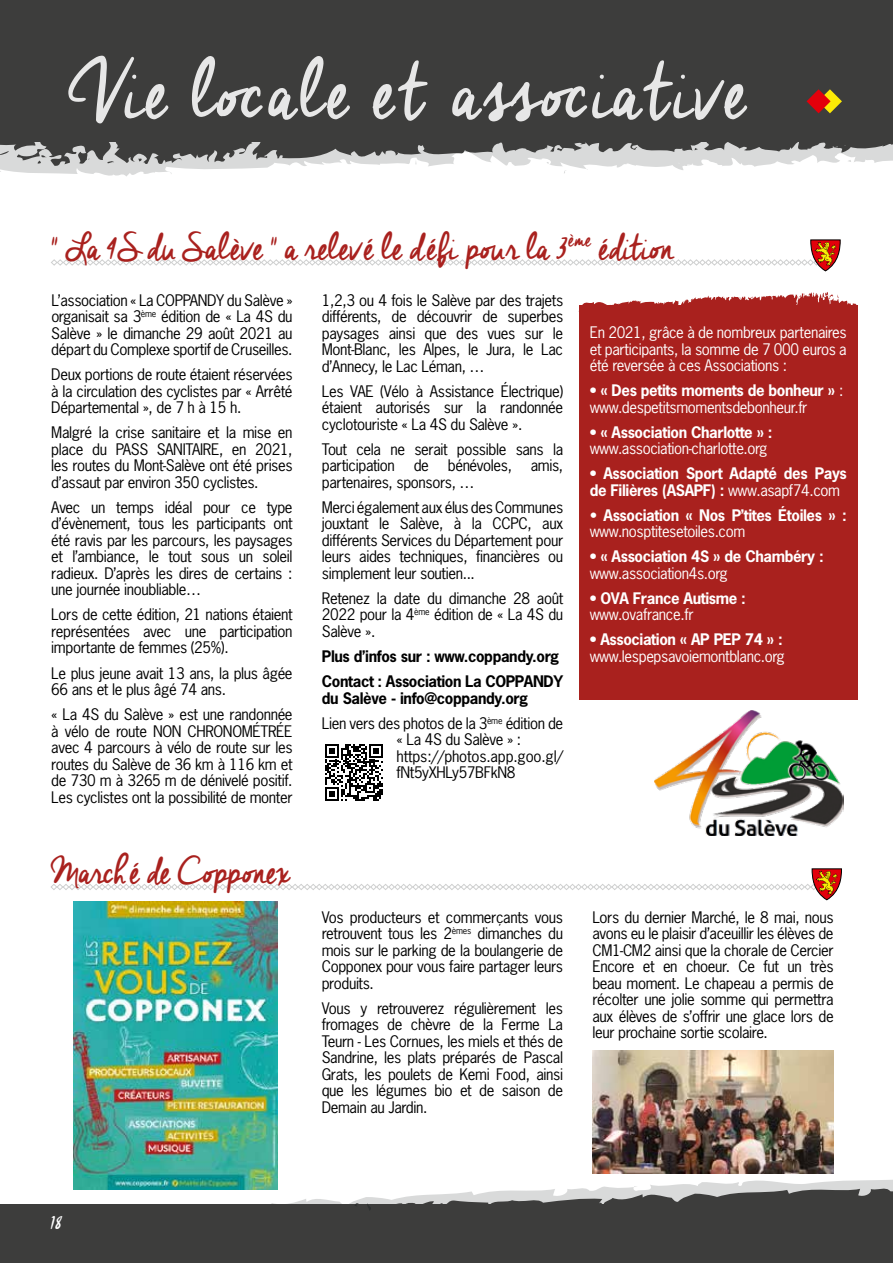
<style>
.page{position:relative;width:893px;height:1263px;background:#fff}
.page>*{position:absolute;margin:0;border:0;box-sizing:border-box;transform-origin:0 0}
.t1{font:82.5px "Cheddar Jack";letter-spacing:.005em;color:#e7e7e7}
.t2{font:37.5px "Cheddar Jack";letter-spacing:-.025em;color:#a9211e}
.t3{font:22.5px "Cheddar Jack";color:#fff}
.t4{font:15px/16.5px "Porsche News Gothic";letter-spacing:-.025em;color:#000;text-align:justify}
.t5{font:15px/16.5px "Porsche News Gothic";letter-spacing:-.025em;color:#fff;text-align:justify}
.t6{font:700 15px/16.5px "Porsche News Gothic";letter-spacing:-.025em;color:#fff}
.t7{font:700 15px/25px "Porsche News Gothic";letter-spacing:-.025em;color:#000}
.s1{font-weight:700}
.s2{font-weight:400}
</style>
<div class="page">
<svg style="left:0;top:1152px;width:352px;height:53px"></svg>
<div style="left:0;top:1205px;width:893px;height:58px;background:#3d3d3c"></div>
<svg style="left:352px;top:1180px;width:541px;height:30px"></svg>
<div style="left:579px;top:305px;width:278px;height:394px;background:#a9211e"></div>
<svg style="left:0;top:166px;width:756px;height:11px"></svg>
<svg style="left:562px;top:169px;width:5px;height:4px"></svg>
<div style="left:0;top:0;width:893px;height:142px;background:#3d3d3c"></div>
<svg style="left:0;top:113px;width:893px;height:53px"></svg>
<svg style="left:0;top:151px;width:9px;height:4px"></svg>
<svg style="left:37px;top:155px;width:10px;height:9px"></svg>
<svg style="left:106px;top:160px;width:8px;height:5px"></svg>
<svg style="left:138px;top:158px;width:5px;height:3px"></svg>
<svg style="left:806px;top:89px;width:36px;height:24px"></svg>
<svg style="left:51px;top:868px;width:791px;height:32px"></svg>
<svg style="left:51px;top:240px;width:789px;height:31px"></svg>
<svg style="left:582px;top:292px;width:275px;height:13px"></svg>
<svg style="left:325px;top:744px;width:58px;height:57px"></svg>
<img style="left:654px;top:710px;width:189px;height:125px">
<img style="left:73px;top:901px;width:204px;height:288px">
<img style="left:592px;top:1050px;width:242px;height:124px">
<h1 class="t1" style="left:68px;top:35px;width:681px">Vie locale et associative</h1>
<h2 class="t2" style="left:51px;top:222px;width:624px">" La 4S du Salève " a relevé le défi pour la 3<sup>ème</sup> édition</h2>
<p class="t4" style="left:51px;top:292px;width:243px">L’association « La COPPANDY du Salève » organisait sa 3<sup>ème</sup> édition de « La 4S du Salève » le dimanche 29 août 2021 au départ du Complexe sportif de Cruseilles.</p>
<p class="t4" style="left:51px;top:366px;width:243px">Deux portions de route étaient réservées à la circulation des cyclistes par « Arrêté Départemental », de 7 h à 15 h.</p>
<p class="t4" style="left:51px;top:424px;width:243px">Malgré la crise sanitaire et la mise en place du PASS SANITAIRE, en 2021, les routes du Mont-Salève ont été prises d’assaut par environ 350 cyclistes.</p>
<p class="t4" style="left:51px;top:499px;width:243px">Avec un temps idéal pour ce type d’évènement, tous les participants ont été ravis par les parcours, les paysages et l’ambiance, le tout sous un soleil radieux. D’après les dires de certains : une journée inoubliable…</p>
<p class="t4" style="left:51px;top:606px;width:243px">Lors de cette édition, 21 nations étaient représentées avec une participation importante de femmes (25%).</p>
<p class="t4" style="left:51px;top:664px;width:243px">Le plus jeune avait 13 ans, la plus âgée<br>66 ans et le plus âgé 74 ans.</p>
<p class="t4" style="left:51px;top:706px;width:243px">« La 4S du Salève » est une randonnée à vélo de route NON CHRONOMÉTRÉE avec 4 parcours à vélo de route sur les routes du Salève de 36 km à 116 km et de 730 m à 3265 m de dénivelé positif.<br>Les cyclistes ont la possibilité de monter</p>
<p class="t4" style="left:322px;top:292px;width:243px">1,2,3 ou 4 fois le Salève par des trajets différents, de découvrir de superbes paysages ainsi que des vues sur le Mont-Blanc, les Alpes, le Jura, le Lac d’Annecy, le Lac Léman, …</p>
<p class="t4" style="left:322px;top:383px;width:243px">Les VAE (Vélo à Assistance Électrique) étaient autorisés sur la randonnée cyclotouriste « La 4S du Salève ».</p>
<p class="t4" style="left:322px;top:441px;width:243px">Tout cela ne serait possible sans la participation</p>
<p class="t5" style="left:590px;top:324px;width:259px">En 2021, grâce à de nombreux partenaires et participants, la somme de 7 000 euros a été reversée à ces Associations :</p>
<p class="t5" style="left:590px;top:382px;width:255px"><span class="s1">• « Des petits moments de bonheur »</span> : www.despetitsmomentsdebonheur.fr</p>
<p class="t6" style="left:590px;top:423px;width:184px">• « Association Charlotte » :</p>
<p class="t5" style="left:590px;top:440px;width:179px">www.association-charlotte.org</p>
<p class="t6" style="left:590px;top:465px;width:259px">• Association Sport Adapté des Pays de Filières (ASAPF) : <span class="s2">www.asapf74.com</span></p>
<p class="t6" style="left:590px;top:506px;width:259px"><span class="s2">•</span> Association « Nos P’tites Étoiles » : <span class="s2">www.nosptitesetoiles.com</span></p>
<p class="t6" style="left:590px;top:548px;width:235px">• « Association 4S » de Chambéry :</p>
<p class="t5" style="left:590px;top:565px;width:140px">www.association4s.org</p>
<p class="t6" style="left:590px;top:589px;width:158px">• OVA France Autisme :</p>
<p class="t5" style="left:590px;top:606px;width:105px">www.ovafrance.fr</p>
<p class="t6" style="left:590px;top:631px;width:195px">• Association « AP PEP 74 » :</p>
<p class="t5" style="left:590px;top:648px;width:197px">www.lespepsavoiemontblanc.org</p>
<p class="t4" style="left:414px;top:457px;width:17px">de</p>
<p class="t4" style="left:448px;top:457px;width:66px">bénévoles,</p>
<p class="t4" style="left:531px;top:457px;width:34px">amis,</p>
<p class="t4" style="left:322px;top:470px;width:243px;line-height:25px">partenaires, sponsors, …<br>Merci également aux élus des Communes</p>
<p class="t4" style="left:322px;top:515px;width:243px">jouxtant le Salève, à la CCPC, aux différents Services du Département pour leurs aides techniques, financières ou simplement leur soutien...</p>
<p class="t4" style="left:322px;top:590px;width:243px">Retenez la date du dimanche 28 août 2022 pour la 4<sup>ème</sup> édition de « La 4S du Salève ».</p>
<p class="t7" style="left:322px;top:643px;width:243px">Plus d’infos sur : www.coppandy.org<br>Contact : Association La COPPANDY</p>
<p class="t4" style="left:322px;top:685px;width:243px;line-height:25px"><span class="s1">du Salève - info@coppandy.org<br></span>Lien vers des photos de la 3<sup>ème</sup> édition de</p>
<p class="t4" style="left:397px;top:731px;width:168px;text-align:left">« La 4S du Salève » : https://photos.app.goo.gl/ fNt5yXHLy57BFkN8</p>
<h2 class="t2" style="left:51px;top:846px;width:243px">Marché de Copponex</h2>
<p class="t4" style="left:322px;top:908px;width:243px">Vos producteurs et commerçants vous retrouvent tous les 2<sup>èmes</sup> dimanches du mois sur le parking de la boulangerie de Copponex pour vous faire partager leurs produits.</p>
<p class="t4" style="left:322px;top:999px;width:243px">Vous y retrouverez régulièrement les fromages de chèvre de la Ferme La Teurn - Les Cornues, les miels et thés de Sandrine, les plats préparés de Pascal Grats, les poulets de Kemi Food, ainsi que les légumes bio et de saison de Demain au Jardin.</p>
<p class="t4" style="left:592px;top:908px;width:243px">Lors du dernier Marché, le 8 mai, nous avons eu le plaisir d’aceuillir les élèves de CM1-CM2 ainsi que la chorale de Cercier Encore et en choeur. Ce fut un très beau moment. Le chapeau a permis de récolter une jolie somme qui permettra aux élèves de s’offrir une glace lors de leur prochaine sortie scolaire.</p>
<h3 class="t3" style="left:51px;top:1206px;width:13px">18</h3>
</div>
